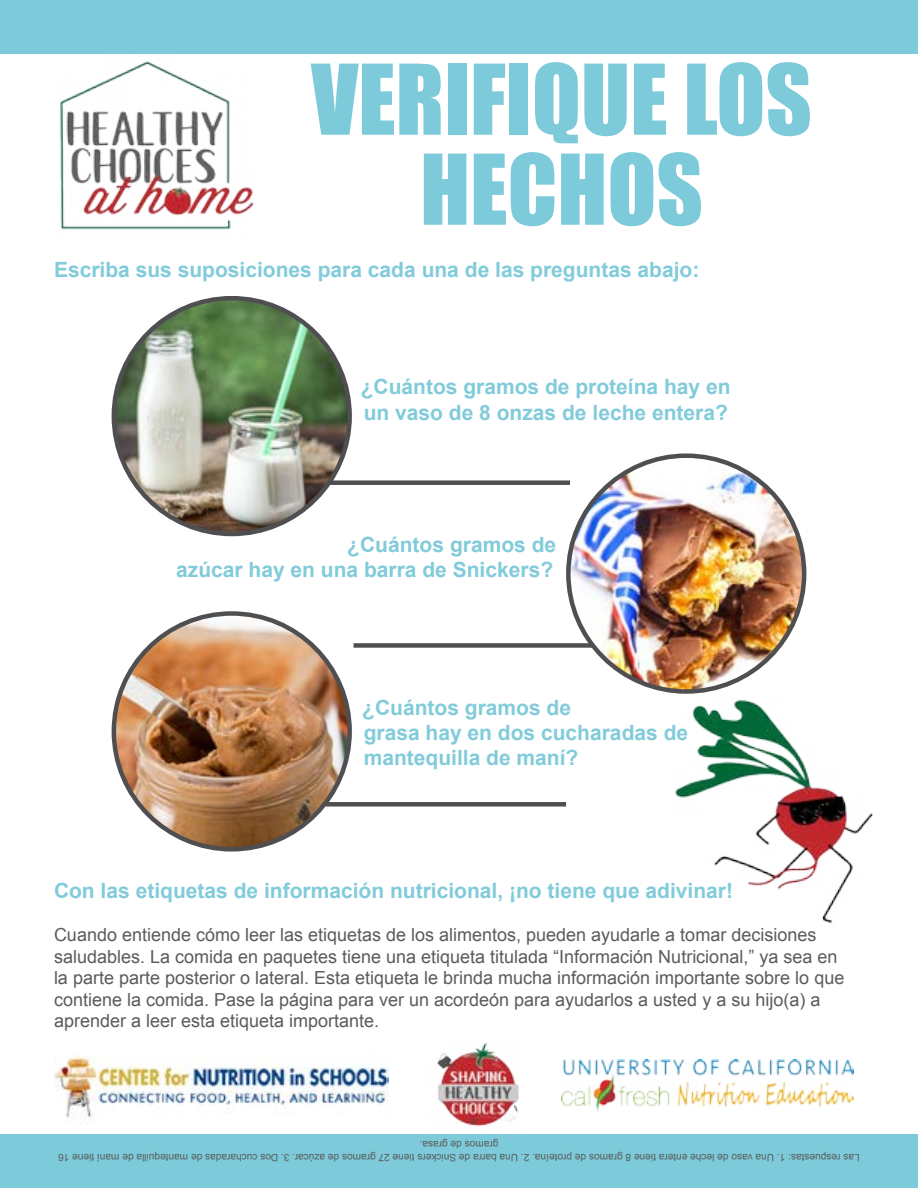
<style>
.page{position:relative;width:918px;height:1188px;background:#fff}
.page>*{position:absolute;margin:0;border:0;box-sizing:border-box;transform-origin:0 0}
.t1{font:90px/90px "Impact";color:#7dcbda;text-align:center}
.t2{font:700 21px/25.2px "Arial";color:#81cbda}
.t3{font:18px/21.6px "Arial";color:#5a5c5c}
.t4{font:10.2px/12.1px "Arial";color:#5a5c5c;text-align:center}
</style>
<div class="page">
<img style="left:60px;top:61px;width:194px;height:169px">
<img style="left:437px;top:1043px;width:82px;height:84px">
<img style="left:54px;top:1055px;width:334px;height:70px">
<img style="left:562px;top:1060px;width:292px;height:51px">
<div style="left:0;top:0;width:918px;height:54px;background:#7dcbda"></div>
<div style="left:0;top:1134px;width:918px;height:54px;background:#7dcbda"></div>
<img style="left:114px;top:298px;width:236px;height:236px;border-radius:118px">
<img style="left:568px;top:456px;width:236px;height:235px;border-radius:118px">
<img style="left:114px;top:614px;width:236px;height:235px;border-radius:118px">
<div style="left:330px;top:480px;width:240px;height:5px;background:#4f4f51"></div>
<div style="left:354px;top:643px;width:240px;height:5px;background:#4f4f51"></div>
<div style="left:326px;top:802px;width:240px;height:5px;background:#4f4f51"></div>
<img style="left:671px;top:674px;width:202px;height:249px">
<h1 class="t1" style="left:311px;top:52px;width:502px">VERIFIQUE LOS<br>HECHOS</h1>
<p class="t2" style="left:54px;top:257px;width:647px">Escriba sus suposiciones para cada una de las preguntas abajo:</p>
<p class="t2" style="left:361px;top:375px;width:371px">¿Cuántos gramos de proteína hay en un vaso de 8 onzas de leche entera?</p>
<p class="t2" style="left:176px;top:532px;width:381px;text-align:right">¿Cuántos gramos de<br>azúcar hay en una barra de Snickers?</p>
<p class="t2" style="left:362px;top:695px;width:327px">¿Cuántos gramos de<br>grasa hay en dos cucharadas de mantequilla de maní?</p>
<p class="t2" style="left:54px;top:878px;width:681px">Con las etiquetas de información nutricional, ¡no tiene que adivinar!</p>
<p class="t3" style="left:54px;top:924px;width:792px">Cuando entiende cómo leer las etiquetas de los alimentos, pueden ayudarle a tomar decisiones saludables. La comida en paquetes tiene una etiqueta titulada “Información Nutricional,” ya sea en la parte parte posterior o lateral. Esta etiqueta le brinda mucha información importante sobre lo que contiene la comida. Pase la página para ver un acordeón para ayudarlos a usted y a su hijo(a) a aprender a leer esta etiqueta importante.</p>
<p class="t4" style="left:860px;top:1163px;width:803px;rotate:-180deg">Las respuestas: 1. Una vaso de leche entera tiene 8 gramos de proteína. 2. Una barra de Snickers tiene 27 gramos de azúcar. 3. Dos cucharadas de mantequilla de maní tiene 16 gramos de grasa.</p>
</div>
